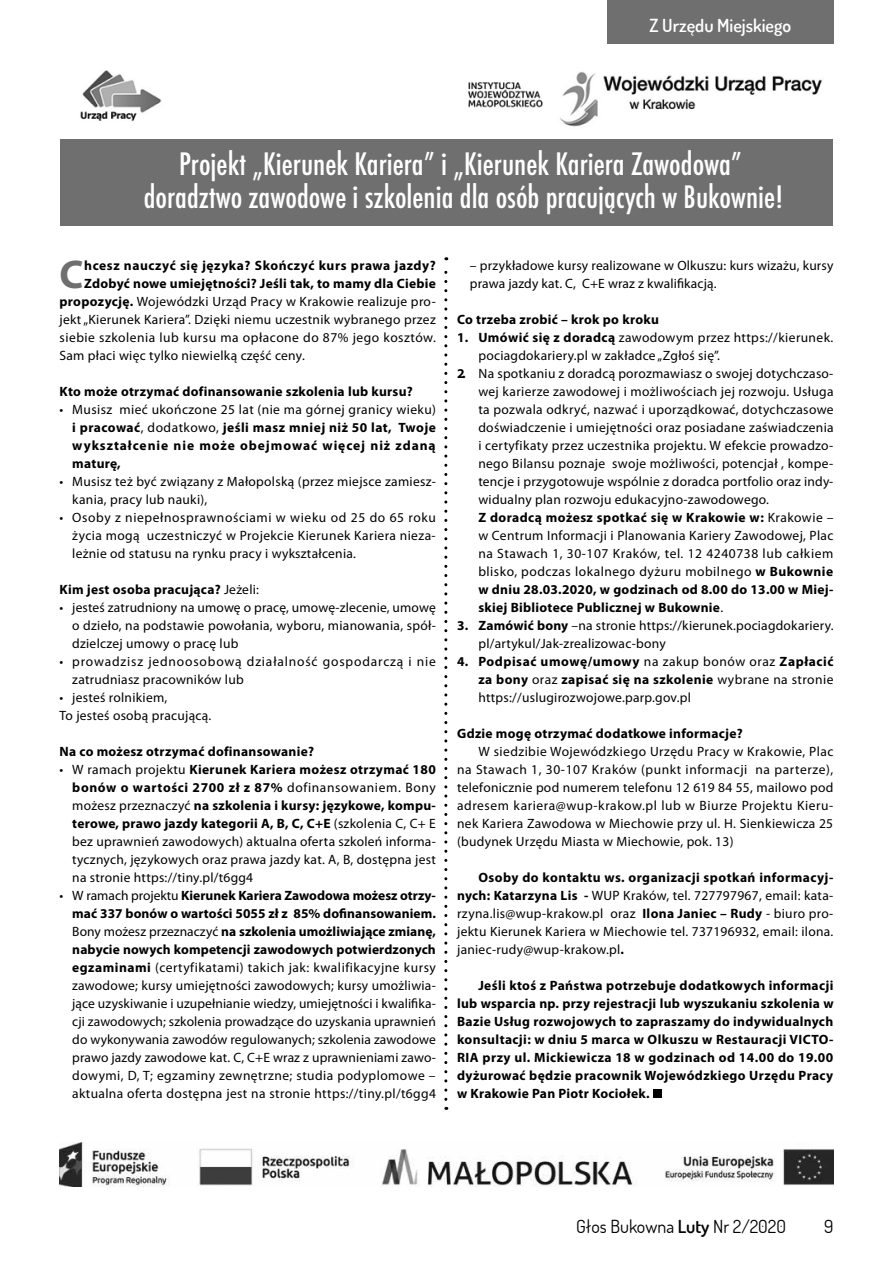
<style>
.page{position:relative;width:893px;height:1263px;background:#fff}
.page>*{position:absolute;margin:0;border:0;box-sizing:border-box;transform-origin:0 0}
.t1{font:700 40.2px "Myriad Pro";color:#706f6f}
.t2{font:500 condensed 30px/33px "Futura";color:#fff;text-align:center}
.t3{font:18px "Dosis";color:#000}
.t4{font:600 18px "Dosis";color:#fff}
.t5{font:13.5px/18px "Myriad Pro";letter-spacing:.02em;color:#000;text-align:justify}
.t6{font:700 13.5px/18px "Myriad Pro";letter-spacing:.02em;color:#000;text-align:justify}
.t7{font:13.5px/18px "Myriad Pro";letter-spacing:.06em;color:#000}
.t8{font:13.5px "Myriad Pro";letter-spacing:.04em;color:#000}
.t9{font:700 13.5px "Myriad Pro";letter-spacing:.045em;color:#000}
.s1{font-weight:700}
.s2{font-weight:400}
.s3{font-weight:600}
</style>
<div class="page">
<div style="left:607px;top:0;width:226px;height:43px;background:#706f6f"></div>
<div style="left:653px;top:1089px;width:8px;height:9px;background:#000"></div>
<img style="left:80px;top:70px;width:742px;height:57px">
<img style="left:60px;top:1142px;width:773px;height:44px">
<div style="left:60px;top:139px;width:773px;height:87px;background:#706f6f"></div>
<svg style="left:444px;top:257px;width:3px;height:842px"></svg>
<h3 class="t4" style="left:650px;top:13px;width:143px">Z Urzędu Miejskiego</h3>
<h2 class="t2" style="left:144px;top:148px;width:641px">Projekt „Kierunek Kariera” i „Kierunek Kariera Zawodowa” doradztwo zawodowe i szkolenia dla osób pracujących w Bukownie!</h2>
<h1 class="t1" style="left:60px;top:248px;width:25px">C</h1>
<p class="t9" style="left:84px;top:257px;width:353px">hcesz nauczyć się języka? Skończyć kurs prawa jazdy?</p>
<p class="t6" style="left:84px;top:274px;width:353px">Zdobyć nowe umiejętności? Jeśli tak, to mamy dla Ciebie</p>
<p class="t5" style="left:60px;top:292px;width:378px"><span class="s1">propozycję.</span> Wojewódzki Urząd Pracy w Krakowie realizuje pro-</p>
<p class="t5" style="left:60px;top:310px;width:378px">jekt „Kierunek Kariera”. Dzięki niemu uczestnik wybranego przez</p>
<p class="t8" style="left:60px;top:329px;width:378px">siebie szkolenia lub kursu ma opłacone do 87% jego kosztów.</p>
<p class="t5" style="left:60px;top:346px;width:247px">Sam płaci więc tylko niewielką część ceny.</p>
<p class="t6" style="left:60px;top:382px;width:355px">Kto może otrzymać dofinansowanie szkolenia lub kursu?</p>
<p class="t6" style="left:72px;top:400px;width:365px;text-indent:-13px"><span class="s2">• Musisz mieć ukończone 25 lat (nie ma górnej granicy wieku) </span>i pracować<span class="s2">, dodatkowo,</span> jeśli masz mniej niż 50 lat, Twoje wykształcenie nie może obejmować więcej niż zdaną maturę,</p>
<p class="t5" style="left:72px;top:472px;width:365px;text-indent:-13px">• Musisz też być związany z Małopolską (przez miejsce zamiesz&shy;kania, pracy lub nauki),</p>
<p class="t5" style="left:72px;top:508px;width:365px;text-indent:-13px">• Osoby z niepełnosprawnościami w wieku od 25 do 65 roku życia mogą uczestniczyć w Projekcie Kierunek Kariera nieza&shy;leżnie od statusu na rynku pracy i wykształcenia.</p>
<p class="t6" style="left:60px;top:580px;width:201px">Kim jest osoba pracująca? <span class="s2">Jeżeli:</span></p>
<p class="t5" style="left:72px;top:598px;width:365px;text-indent:-13px">• jesteś zatrudniony na umowę o pracę, umowę-zlecenie, umowę o dzieło, na podstawie powołania, wyboru, mianowania, spół&shy;dzielczej umowy o pracę lub</p>
<p class="t7" style="left:72px;top:652px;width:365px;text-indent:-13px">• prowadzisz jednoosobową działalność gospodarczą i nie zatrudniasz pracowników lub</p>
<p class="t5" style="left:60px;top:688px;width:153px">• jesteś rolnikiem,<br>To jesteś osobą pracującą.</p>
<p class="t6" style="left:60px;top:742px;width:256px">Na co możesz otrzymać dofinansowanie?</p>
<p class="t5" style="left:72px;top:760px;width:365px;text-indent:-13px">• W ramach projektu <span class="s1">Kierunek Kariera możesz otrzymać 180 bonów o wartości 2700 zł z 87%</span> dofinansowaniem. Bony możesz przeznaczyć <span class="s1">na szkolenia i kursy: językowe, kompu&shy;terowe, prawo jazdy kategorii A, B, C, C+E</span> (szkolenia C, C+ E bez uprawnień zawodowych) aktualna oferta szkoleń informa&shy;tycznych, językowych oraz prawa jazdy kat. A, B, dostępna jest na stronie https://tiny.pl/t6gg4</p>
<p class="t5" style="left:72px;top:886px;width:365px;text-indent:-13px">• W ramach projektu <span class="s1">Kierunek Kariera Zawodowa możesz otrzy&shy;mać 337 bonów o wartości 5055 zł z 85% dofinansowaniem.<br></span>Bony możesz przeznaczyć <span class="s1">na szkolenia umożliwiające zmianę, nabycie nowych kompetencji zawodowych potwierdzonych egzaminami</span> (certyfikatami) takich jak: kwalifikacyjne kursy zawodowe; kursy umiejętności zawodowych; kursy umożliwia&shy;jące uzyskiwanie i uzupełnianie wiedzy, umiejętności i kwalifika&shy;cji zawodowych; szkolenia prowadzące do uzyskania uprawnień do wykonywania zawodów regulowanych; szkolenia zawodowe prawo jazdy zawodowe kat. C, C+E wraz z uprawnieniami zawo&shy;dowymi, D, T; egzaminy zewnętrzne; studia podyplomowe – aktualna oferta dostępna jest na stronie https://tiny.pl/t6gg4</p>
<p class="t5" style="left:470px;top:256px;width:365px">– przykładowe kursy realizowane w Olkuszu: kurs wizażu, kursy prawa jazdy kat. C, C+E wraz z kwalifikacją.</p>
<p class="t6" style="left:457px;top:310px;width:203px">Co trzeba zrobić – krok po kroku</p>
<p class="t5" style="left:478px;top:328px;width:356px;text-indent:-21px"><span class="s1">1. Umówić się z doradcą</span> zawodowym przez https://kierunek. pociagdokariery.pl w zakładce „Zgłoś się”.</p>
<p class="t5" style="left:478px;top:364px;width:357px;text-align:left;text-indent:-21px"><span class="s1">2.</span> Na spotkaniu z doradcą porozmawiasz o swojej dotychczaso&shy;wej karierze zawodowej i możliwościach jej rozwoju. Usługa ta pozwala odkryć, nazwać i uporządkować, dotychczasowe doświadczenie i umiejętności oraz posiadane zaświadczenia i certyfikaty przez uczestnika projektu. W efekcie prowadzo&shy;nego Bilansu poznaje swoje możliwości, potencjał , kompe&shy;tencje i przygotowuje wspólnie z doradca portfolio oraz indy&shy;widualny plan rozwoju edukacyjno-zawodowego.<br><span class="s1">Z doradcą możesz spotkać się w Krakowie w:</span> Krakowie – w Centrum Informacji i Planowania Kariery Zawodowej, Plac na Stawach 1, 30-107 Kraków, tel. 12 4240738 lub całkiem blisko, podczas lokalnego dyżuru mobilnego <span class="s1">w Bukownie w dniu 28.03.2020, w godzinach od 8.00 do 13.00 w Miej&shy;skiej Bibliotece Publicznej w Bukownie</span>.</p>
<p class="t5" style="left:478px;top:616px;width:357px;text-indent:-21px"><span class="s1">3. Zamówić bony</span> –na stronie https://kierunek.pociagdokariery. pl/artykul/Jak-zrealizowac-bony</p>
<p class="t5" style="left:478px;top:652px;width:357px;text-indent:-21px"><span class="s1">4. Podpisać umowę/umowy</span> na zakup bonów oraz <span class="s1">Zapłacić za bony</span> oraz <span class="s1">zapisać się na szkolenie</span> wybrane na stronie https://uslugirozwojowe.parp.gov.pl</p>
<p class="t6" style="left:457px;top:724px;width:287px">Gdzie mogę otrzymać dodatkowe informacje?</p>
<p class="t5" style="left:457px;top:742px;width:378px;text-indent:21px">W siedzibie Wojewódzkiego Urzędu Pracy w Krakowie, Plac na Stawach 1, 30-107 Kraków (punkt informacji na parterze), telefonicznie pod numerem telefonu 12 619 84 55, mailowo pod adresem kariera@wup-krakow.pl lub w Biurze Projektu Kieru&shy;nek Kariera Zawodowa w Miechowie przy ul. H. Sienkiewicza 25 (budynek Urzędu Miasta w Miechowie, pok. 13)</p>
<p class="t5" style="left:457px;top:868px;width:378px;text-indent:21px"><span class="s1">Osoby do kontaktu ws. organizacji spotkań informacyj&shy;nych: Katarzyna Lis -</span> WUP Kraków, tel. 727797967, email: kata&shy;rzyna.lis@wup-krakow.pl oraz <span class="s1">Ilona Janiec – Rudy</span> - biuro pro&shy;jektu Kierunek Kariera w Miechowie tel. 737196932, email: ilona. janiec-rudy@wup-krakow.pl<span class="s1">.</span></p>
<p class="t6" style="left:457px;top:976px;width:378px;text-indent:21px">Jeśli ktoś z Państwa potrzebuje dodatkowych informacji lub wsparcia np. przy rejestracji lub wyszukaniu szkolenia w Bazie Usług rozwojowych to zapraszamy do indywidualnych konsultacji: w dniu 5 marca w Olkuszu w Restauracji VICTO-RIA przy ul. Mickiewicza 18 w godzinach od 14.00 do 19.00 dyżurować będzie pracownik Wojewódzkiego Urzędu Pracy w Krakowie Pan Piotr Kociołek.</p>
<h3 class="t3" style="left:576px;top:1214px;width:211px">Głos Bukowna <span class="s3">Luty</span> Nr 2/2020</h3>
<h3 class="t3" style="left:824px;top:1214px;width:11px">9</h3>
</div>
